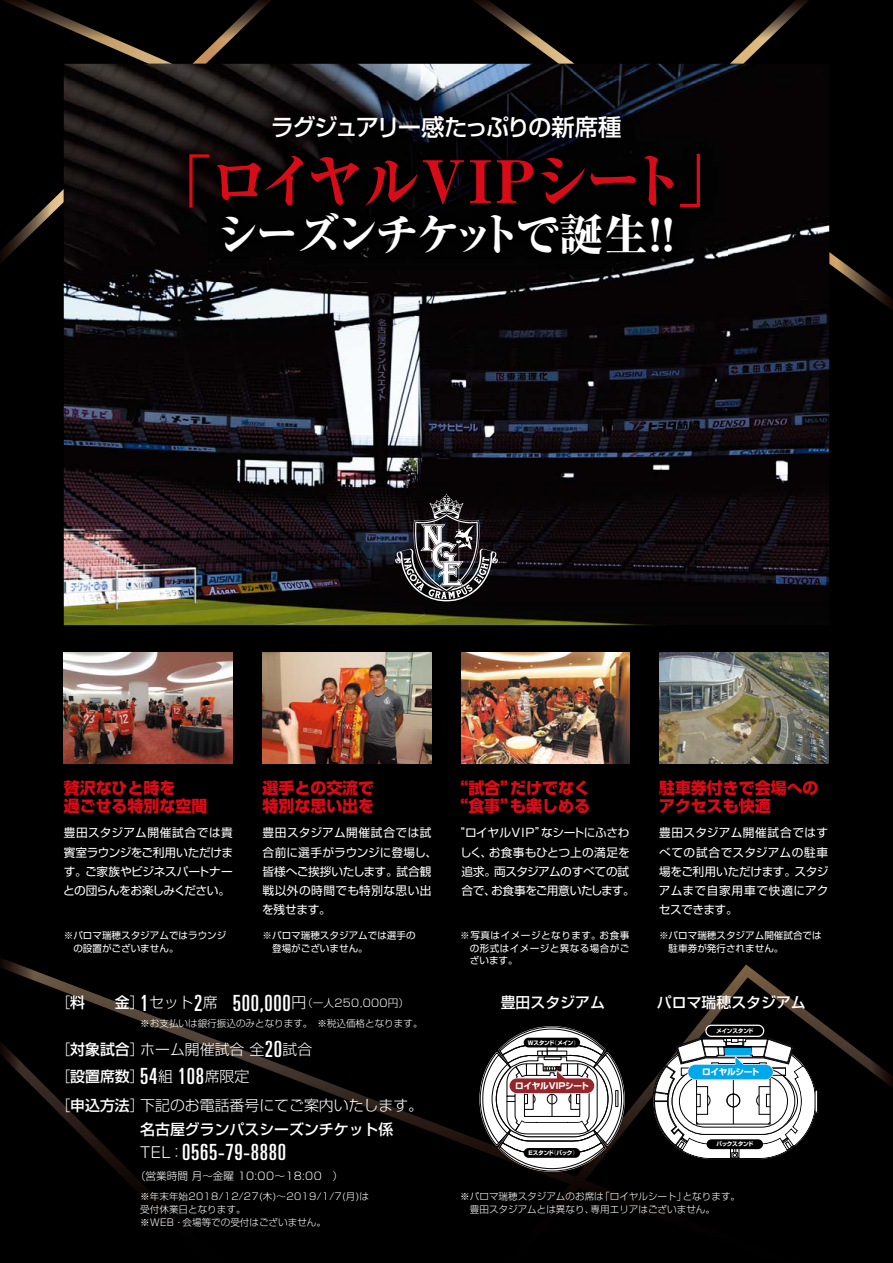
<style>
.page{position:relative;width:893px;height:1263px;background:#000}
.page>*{position:absolute;margin:0;border:0;box-sizing:border-box;transform-origin:0 0}
.t1{font:800 58.5px "Ryumin Pro";letter-spacing:-.05em;color:#d80c18}
.t2{font:800 44.7px "Ryumin Pro";letter-spacing:-.105em;color:#fff}
.t3{font:500 23.4px "Shin Go Pro";letter-spacing:-.095em;color:#fff}
.t4{font:ultra-condensed 22.35px "Univers";letter-spacing:.03em;color:#fff}
.t5{font:800 15.9px/18px "Shin Go Pro";color:#d80c18}
.t6{font:300 14.85px/26.5px "Shin Go Pro";color:#fff}
.t7{font:500 14.85px "Shin Go Pro";color:#fff}
.t8{font:11.7px/19.2px "Shin Go Pro";letter-spacing:-.01em;color:#fff;text-align:justify}
.t9{font:11.7px/19.2px "Shin Go Pro";letter-spacing:.015em;color:#fff}
.t10{font:300 10.65px "Shin Go Pro";letter-spacing:.03em;color:#fff}
.t11{font:300 9.6px/12.8px "Shin Go Pro";color:#fff}
.t12{font:9.6px/12.8px "Shin Go Pro";color:#fff}
.t13{font:700 8.55px "Shin Go Pro";letter-spacing:-.02em;color:#fff}
.t14{font:700 5.7px "Shin Go Pro";letter-spacing:-.045em;color:#fff}
.t15{font:700 5.7px "Shin Go Pro";letter-spacing:-.07em;color:#fff}
.s1{font-size:14.85px}
.s2{font-weight:500;font-size:14.85px}
.s3{font-family:"Univers";font-weight:400;font-stretch:ultra-condensed;font-size:22.35px}
.s4{font-weight:500}
.s5{font-family:"Shin Go Pro";font-weight:300;font-stretch:normal;font-size:14.85px}
.s6{font-weight:300}
</style>
<div class="page">
<img style="left:829px;top:225px;width:64px;height:85px">
<img style="left:0;top:81px;width:64px;height:182px">
<img style="left:3px;top:0;width:806px;height:64px">
<img style="left:802px;top:1007px;width:91px;height:106px">
<img style="left:0;top:958px;width:802px;height:240px">
<img style="left:64px;top:64px;width:765px;height:561px">
<img style="left:161px;top:89px;width:566px;height:193px">
<svg style="left:395px;top:494px;width:103px;height:107px"></svg>
<div style="left:815px;top:1090px;width:3px;height:22px;border:1px solid #000"></div>
<svg style="left:653px;top:1025px;width:163px;height:134px"></svg>
<svg style="left:479px;top:1026px;width:146px;height:146px"></svg>
<img style="left:64px;top:653px;width:169px;height:110px">
<img style="left:461px;top:653px;width:168px;height:110px">
<img style="left:263px;top:653px;width:169px;height:110px">
<img style="left:659px;top:653px;width:169px;height:110px">
<h3 class="t3" style="left:271px;top:108px;width:352px">ラグジュアリー感たっぷりの新席種</h3>
<h1 class="t1" style="left:154px;top:135px;width:582px">「ロイヤルVIPシート」</h1>
<h2 class="t2" style="left:215px;top:200px;width:460px">シーズンチケットで誕生!!</h2>
<h3 class="t5" style="left:64px;top:778px;width:145px">贅沢なひと時を<br>過ごせる特別な空間</h3>
<p class="t8" style="left:63px;top:822px;width:172px">豊田スタジアム開催試合では貴賓室ラウンジをご利用いただけます。ご家族やビジネスパートナーとの団らんをお楽しみください。</p>
<p class="t12" style="left:64px;top:928px;width:164px">※パロマ瑞穂スタジアムではラウンジ　の設置がございません。</p>
<h3 class="t5" style="left:263px;top:778px;width:113px">選手との交流で特別な思い出を</h3>
<p class="t9" style="left:262px;top:822px;width:176px">豊田スタジアム開催試合では試合前に選手がラウンジに登場し、皆様へご挨拶いたします。試合観戦以外の時間でも特別な思い出を残せます。</p>
<p class="t12" style="left:263px;top:928px;width:155px">※パロマ瑞穂スタジアムでは選手の　登場がございません。</p>
<p class="t12" style="left:470px;top:928px;width:161px;text-align:justify;text-indent:-10px">※写真はイメージとなります。お食事の形式はイメージと異なる場合がございます。</p>
<h3 class="t5" style="left:452px;top:778px;width:139px">“試合”だけでなく“食事”も楽しめる</h3>
<p class="t8" style="left:460px;top:822px;width:176px;text-align:left;text-indent:-6px">“ロイヤルVIP”なシートにふさわしく、お食事もひとつ上の満足を追求。両スタジアムのすべての試合で、お食事をご用意いたします。</p>
<h3 class="t5" style="left:659px;top:778px;width:161px">駐車券付きで会場へのアクセスも快適</h3>
<p class="t8" style="left:659px;top:822px;width:171px">豊田スタジアム開催試合ではすべての試合でスタジアムの駐車場をご利用いただけます。スタジアムまで自家用車で快適にアクセスできます。</p>
<p class="t12" style="left:659px;top:928px;width:164px">※パロマ瑞穂スタジアム開催試合では　駐車券が発行されません。</p>
<p class="t10" style="left:55px;top:994px;width:355px"><span class="s1">［</span><span class="s2">料　　金</span><span class="s1">］</span><span class="s3">1</span><span class="s1">セット</span><span class="s3">2</span><span class="s1">席　</span><span class="s3">500,000</span><span class="s1">円</span>（一人250,000円）</p>
<p class="t11" style="left:140px;top:1016px;width:284px">※お支払いは銀行振込のみとなります。　※税込価格となります。</p>
<p class="t6" style="left:55px;top:1034px;width:258px">［<span class="s4">対象試合</span>］ホーム開催試合 全<span class="s3">20</span>試合［<span class="s4">設置席数</span>］<span class="s3">54</span>組 <span class="s3">108</span>席限定</p>
<p class="t6" style="left:140px;top:1092px;width:284px;line-height:23.4px;text-indent:-85px">［<span class="s4">申込方法</span>］下記のお電話番号にてご案内いたします。<span class="s4">名古屋グランパスシーズンチケット係</span></p>
<h3 class="t4" style="left:140px;top:1140px;width:147px"><span class="s5">TEL：</span>0565-79-8880</h3>
<p class="t10" style="left:135px;top:1167px;width:210px">（営業時間 月～金曜 10:00～18:00　）</p>
<p class="t11" style="left:140px;top:1189px;width:230px">※年末年始2018/12/27(木)～2019/1/7(月)は受付休業日となります。<br>※WEB・会場等での受付はございません。</p>
<p class="t11" style="left:460px;top:1189px;width:281px">※パロマ瑞穂スタジアムのお席は「ロイヤルシート」となります。　豊田スタジアムとは異なり、専用エリアはございません。</p>
<p class="t7" style="left:657px;top:990px;width:150px">パロマ瑞穂スタジアム</p>
<p class="t14" style="left:716px;top:1026px;width:39px">メインスタンド</p>
<p class="t7" style="left:501px;top:990px;width:106px">豊田スタジアム</p>
<p class="t14" style="left:528px;top:1038px;width:53px">Wスタンド<span class="s6">（</span>メイン<span class="s6">）</span></p>
<p class="t13" style="left:702px;top:1065px;width:59px">ロイヤルシート</p>
<p class="t13" style="left:515px;top:1079px;width:75px">ロイヤルVIPシート</p>
<p class="t15" style="left:717px;top:1139px;width:38px">バックスタンド</p>
<p class="t15" style="left:528px;top:1148px;width:51px">Eスタンド<span class="s6">（</span>バック<span class="s6">）</span></p>
</div>
